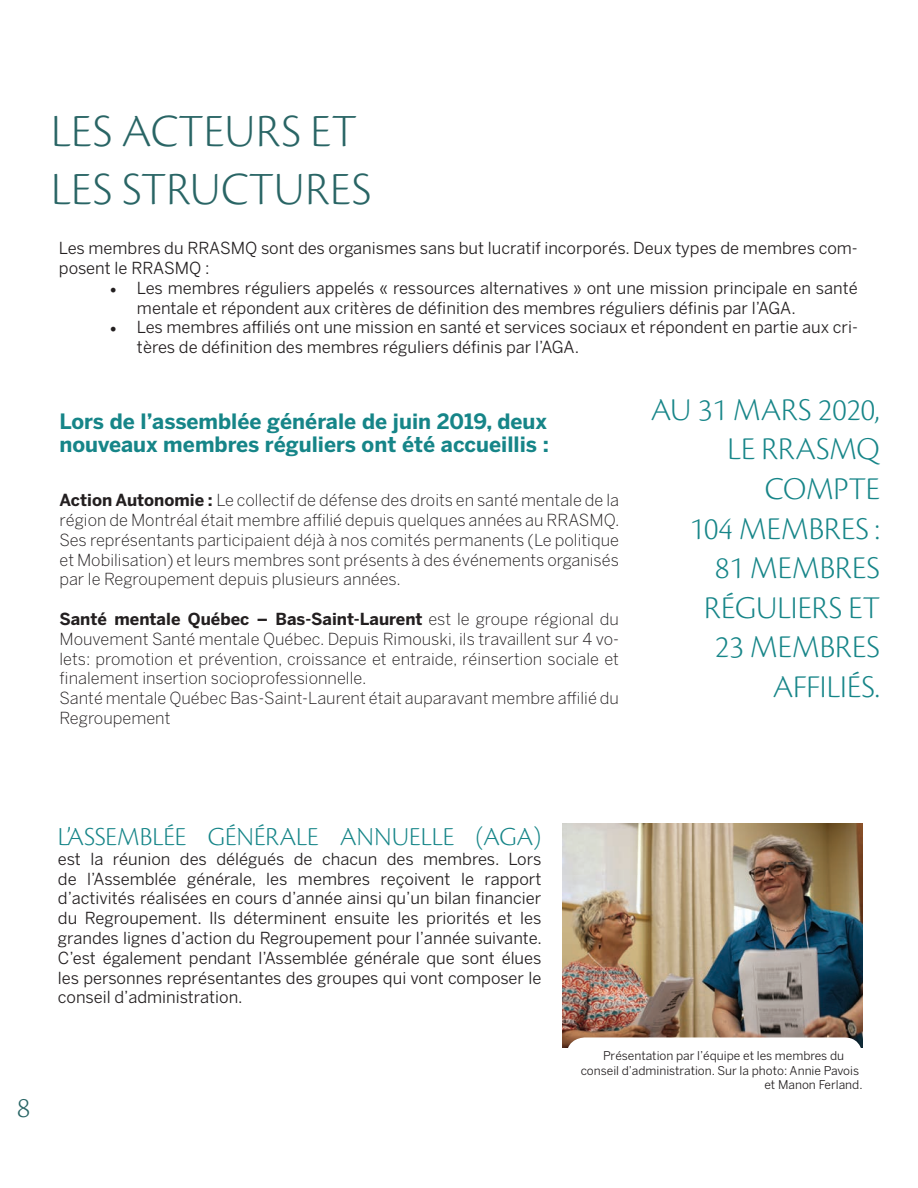
<style>
.page{position:relative;width:918px;height:1188px;background:#fff}
.page>*{position:absolute;margin:0;border:0;box-sizing:border-box;transform-origin:0 0}
.t1{font:48px/57.6px "Cronos Pro Lt Subh";letter-spacing:.01em;color:#296565}
.t2{font:33px/39.6px "Cronos Pro Lt Subh";color:#168588;text-align:right}
.t3{font:30px "Cronos Pro Lt Subh";color:#296565}
.t4{font:27px "Cronos Pro Lt Subh";color:#168588}
.t5{font:700 21px/22.5px "Benton Sans";color:#168588}
.t6{font:16.5px/19.8px "Benton Sans";color:#231f20}
.t7{font:300 16.5px/19.8px "Benton Sans";color:#231f20;text-align:justify}
.t8{font:12px "Benton Sans";color:#231f20}
.s1{font-family:"Minion Pro";font-size:18px}
.s2{font-weight:700}
</style>
<div class="page">
<img style="left:563px;top:824px;width:299px;height:223px">
<div style="left:567px;top:1037px;width:295px;height:53px;background:#fff;border-radius:18px"></div>
<h1 class="t1" style="left:51px;top:102px;width:321px">LES ACTEURS ET<br>LES STRUCTURES</h1>
<p class="t6" style="left:59px;top:238px;width:800px">Les membres du RRASMQ sont des organismes sans but lucratif incorporés. Deux types de membres com&shy;posent le RRASMQ :</p>
<p class="t6" style="left:137px;top:278px;width:722px;text-indent:-27px"><span class="s1">•</span> Les membres réguliers appelés « ressources alternatives » ont une mission principale en santé mentale et répondent aux critères de définition des membres réguliers définis par l’AGA.</p>
<p class="t6" style="left:137px;top:317px;width:723px;text-indent:-27px"><span class="s1">•</span> Les membres affiliés ont une mission en santé et services sociaux et répondent en partie aux cri&shy;tères de définition des membres réguliers définis par l’AGA.</p>
<p class="t5" style="left:60px;top:410px;width:491px">Lors de l’assemblée générale de juin 2019, deux nouveaux membres réguliers ont été accueillis :</p>
<p class="t7" style="left:60px;top:490px;width:562px"><span class="s2">Action Autonomie :</span> Le collectif de défense des droits en santé mentale de la région de Montréal était membre affilié depuis quelques années au RRASMQ.<br>Ses représentants participaient déjà à nos comités permanents (Le politique et Mobilisation) et leurs membres sont présents à des événements organisés par le Regroupement depuis plusieurs années.</p>
<p class="t7" style="left:60px;top:609px;width:561px;text-align:left"><span class="s2">Santé mentale Québec – Bas-Saint-Laurent</span> est le groupe régional du Mouvement Santé mentale Québec. Depuis Rimouski, ils travaillent sur 4 vo&shy;lets: promotion et prévention, croissance et entraide, réinsertion sociale et finalement insertion socioprofessionnelle.<br>Santé mentale Québec Bas-Saint-Laurent était auparavant membre affilié du Regroupement</p>
<h2 class="t2" style="left:651px;top:390px;width:230px">AU 31 MARS 2020,<br>LE RRASMQ<br>COMPTE<br>104 MEMBRES :<br>81 MEMBRES<br>RÉGULIERS ET<br>23 MEMBRES<br>AFFILIÉS.</h2>
<h3 class="t4" style="left:58px;top:821px;width:485px">L’ASSEMBLÉE GÉNÉRALE ANNUELLE (AGA)</h3>
<p class="t6" style="left:58px;top:849px;width:486px;text-align:justify">est la réunion des délégués de chacun des membres. Lors de l’Assemblée générale, les membres reçoivent le rapport d’activités réalisées en cours d’année ainsi qu’un bilan financier du Regroupement. Ils déterminent ensuite les priorités et les grandes lignes d’action du Regroupement pour l’année suivante.<br>C’est également pendant l’Assemblée générale que sont élues les personnes représentantes des groupes qui vont composer le conseil d’administration.</p>
<h3 class="t3" style="left:17px;top:1090px;width:15px">8</h3>
<p class="t8" style="left:603px;top:1049px;width:243px">Présentation par l’équipe et les membres du</p>
<p class="t8" style="left:581px;top:1063px;width:280px">conseil d’administration. Sur la photo: Annie Pavois</p>
<p class="t8" style="left:764px;top:1078px;width:100px">et Manon Ferland.</p>
</div>
